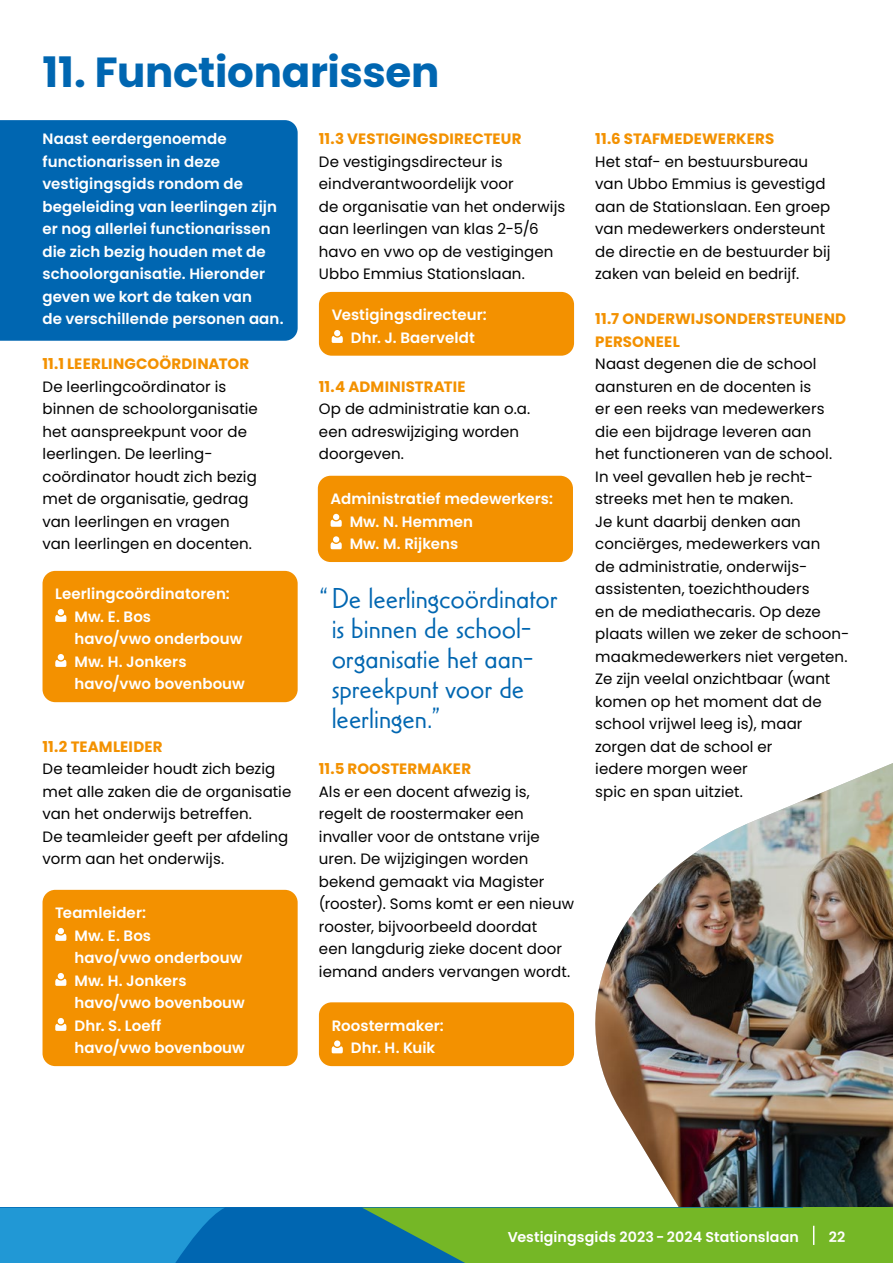
<style>
.page{position:relative;width:893px;height:1263px;background:#fff}
.page>*{position:absolute;margin:0;border:0;box-sizing:border-box;transform-origin:0 0}
.t1{font:700 42px "Poppins";letter-spacing:-.005em;color:#0066b1}
.t2{font:300 30px/30px "Casablanca URW";color:#0066b1}
.t3{font:15px/22.5px "Poppins";letter-spacing:.005em;color:#000}
.t4{font:600 15px/22.5px "Poppins";letter-spacing:.005em;color:#fff}
.t5{font:700 15px/22.5px "Poppins";letter-spacing:.01em;color:#f39100}
.t6{font:600 14.25px "Poppins";letter-spacing:.005em;color:#fff}
</style>
<div class="page">
<img style="left:558px;top:763px;width:335px;height:445px">
<div style="left:0;top:120px;width:298px;height:221px;background:#0066b1"></div>
<div style="left:319px;top:292px;width:255px;height:64px;background:#f39100;border-radius:13px"></div>
<svg style="left:332px;top:330px;width:11px;height:13px"></svg>
<div style="left:318px;top:476px;width:255px;height:86px;background:#f39100;border-radius:13px"></div>
<svg style="left:331px;top:514px;width:11px;height:13px"></svg>
<div style="left:333px;top:536px;width:6px;height:7px;background:#fff;border-radius:50%"></div>
<svg style="left:331px;top:542px;width:11px;height:7px"></svg>
<div style="left:319px;top:1002px;width:255px;height:64px;background:#f39100;border-radius:13px"></div>
<div style="left:334px;top:1040px;width:6px;height:7px;background:#fff;border-radius:50%"></div>
<svg style="left:332px;top:1046px;width:11px;height:7px"></svg>
<div style="left:43px;top:571px;width:255px;height:131px;background:#f39100;border-radius:13px"></div>
<svg style="left:55px;top:609px;width:12px;height:13px"></svg>
<svg style="left:55px;top:654px;width:12px;height:13px"></svg>
<div style="left:43px;top:890px;width:255px;height:176px;background:#f39100;border-radius:13px"></div>
<svg style="left:55px;top:928px;width:12px;height:13px"></svg>
<svg style="left:55px;top:973px;width:12px;height:13px"></svg>
<svg style="left:55px;top:1018px;width:12px;height:13px"></svg>
<div style="left:760px;top:1208px;width:133px;height:55px;background:#75b726"></div>
<div style="left:0;top:1208px;width:802px;height:55px;background:#0066b1"></div>
<svg style="left:0;top:1208px;width:224px;height:55px;background:#1c91d0"></svg>
<svg style="left:363px;top:1208px;width:452px;height:55px;background:#67ad36"></svg>
<h1 class="t1" style="left:43px;top:48px;width:398px">11. Functionarissen</h1>
<p class="t4" style="left:43px;top:128px;width:243px">Naast eerdergenoemde functionarissen in deze vestigingsgids rondom de begeleiding van leerlingen zijn er nog allerlei functionarissen die zich bezig houden met de schoolorganisatie. Hieronder geven we kort de taken van<br>de verschillende personen aan.</p>
<p class="t5" style="left:43px;top:353px;width:208px">11.1 LEERLINGCOÖRDINATOR</p>
<p class="t3" style="left:43px;top:375px;width:217px">De leerlingcoördinator is binnen de schoolorganisatie het aanspreekpunt voor de leerlingen. De leerling&shy;coördinator houdt zich bezig met de organisatie, gedrag van leerlingen en vragen van leerlingen en docenten.</p>
<p class="t4" style="left:74px;top:583px;width:172px;text-indent:-19px">Leerlingcoördinatoren:<br>Mw. E. Bos<br>havo/vwo onderbouw<br>Mw. H. Jonkers havo/vwo bovenbouw</p>
<p class="t5" style="left:43px;top:735px;width:122px">11.2 TEAMLEIDER</p>
<p class="t3" style="left:43px;top:758px;width:250px">De teamleider houdt zich bezig met alle zaken die de organisatie van het onderwijs betreffen.<br>De teamleider geeft per afdeling vorm aan het onderwijs.</p>
<p class="t4" style="left:74px;top:902px;width:172px;text-indent:-19px">Teamleider:<br>Mw. E. Bos<br>havo/vwo onderbouw<br>Mw. H. Jonkers havo/vwo bovenbouw<br>Dhr. S. Loeff<br>havo/vwo bovenbouw</p>
<p class="t5" style="left:319px;top:128px;width:204px">11.3 VESTIGINGSDIRECTEUR</p>
<p class="t3" style="left:319px;top:150px;width:248px">De vestigingsdirecteur is eindverantwoordelijk voor<br>de organisatie van het onderwijs aan leerlingen van klas 2-5/6 havo en vwo op de vestigingen<br>Ubbo Emmius Stationslaan.</p>
<p class="t4" style="left:332px;top:304px;width:157px;text-align:center">Vestigingsdirecteur:<br>Dhr. J. Baerveldt</p>
<p class="t5" style="left:319px;top:375px;width:148px">11.4 ADMINISTRATIE</p>
<p class="t3" style="left:319px;top:398px;width:213px">Op de administratie kan o.a. een adreswijziging worden doorgeven.</p>
<p class="t4" style="left:350px;top:488px;width:205px;text-indent:-19px">Administratief medewerkers:<br>Mw. N. Hemmen<br>Mw. M. Rijkens</p>
<h2 class="t2" style="left:332px;top:584px;width:227px;text-indent:-13px">“De leerlingcoördinator is binnen de school&shy;organisatie het aan&shy;spreekpunt voor de leerlingen.”</h2>
<p class="t5" style="left:319px;top:758px;width:154px">11.5 ROOSTERMAKER</p>
<p class="t3" style="left:319px;top:780px;width:257px">Als er een docent afwezig is, regelt de roostermaker een invaller voor de ontstane vrije uren. De wijzigingen worden bekend gemaakt via Magister (rooster). Soms komt er een nieuw rooster, bijvoorbeeld doordat<br>een langdurig zieke docent door iemand anders vervangen wordt.</p>
<p class="t4" style="left:351px;top:1014px;width:95px;text-indent:-19px">Roostermaker:<br>Dhr. H. Kuik</p>
<p class="t5" style="left:595px;top:128px;width:180px">11.6 STAFMEDEWERKERS</p>
<p class="t3" style="left:595px;top:150px;width:237px">Het staf- en bestuursbureau van Ubbo Emmius is gevestigd aan de Stationslaan. Een groep van medewerkers ondersteunt de directie en de bestuurder bij zaken van beleid en bedrijf.</p>
<p class="t5" style="left:595px;top:308px;width:252px">11.7 ONDERWIJSONDERSTEUNEND<br>PERSONEEL</p>
<p class="t3" style="left:595px;top:353px;width:256px">Naast degenen die de school aansturen en de docenten is<br>er een reeks van medewerkers die een bijdrage leveren aan<br>het functioneren van de school.<br>In veel gevallen heb je recht&shy;streeks met hen te maken.<br>Je kunt daarbij denken aan conciërges, medewerkers van<br>de administratie, onderwijs&shy;assistenten, toezichthouders<br>en de mediathecaris. Op deze plaats willen we zeker de schoon&shy;maakmedewerkers niet vergeten.<br>Ze zijn veelal onzichtbaar (want komen op het moment dat de school vrijwel leeg is), maar zorgen dat de school er<br>iedere morgen weer<br>spic en span uitziet.</p>
<p class="t6" style="left:508px;top:1228px;width:293px">Vestigingsgids 2023 - 2024 Stationslaan</p>
<p class="t6" style="left:829px;top:1228px;width:18px">22</p>
</div>
